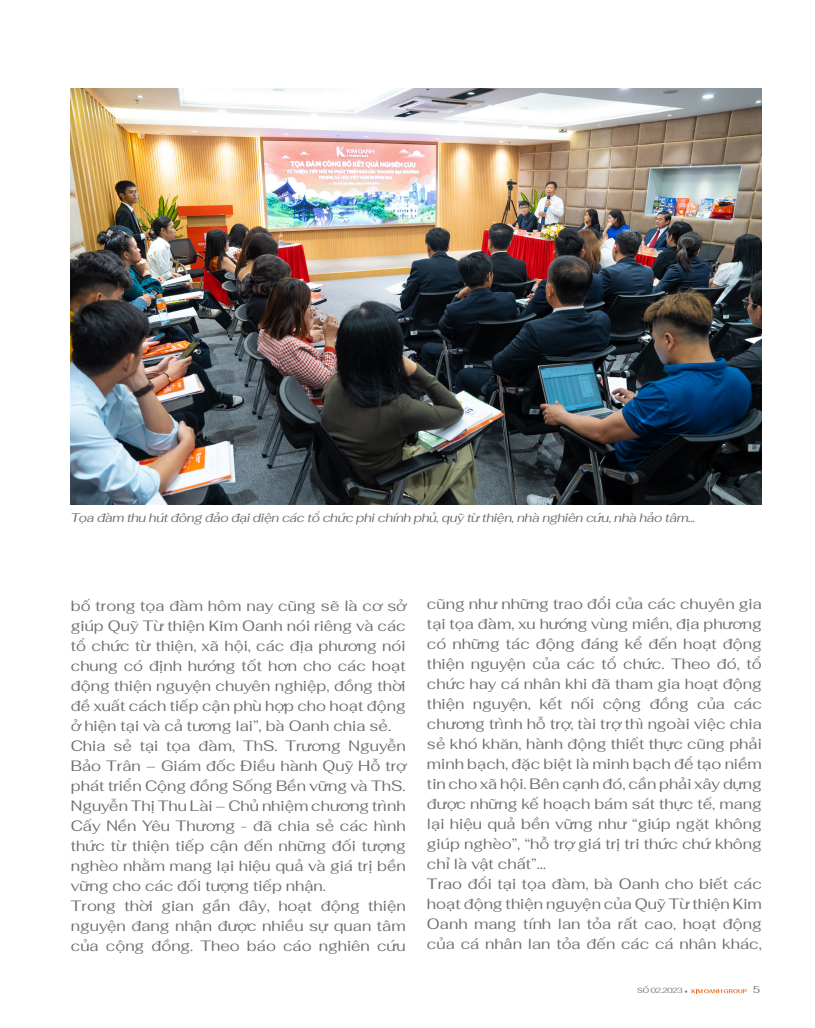
<style>
.page{position:relative;width:815px;height:1028px;background:#fff}
.page>*{position:absolute;margin:0;border:0;box-sizing:border-box;transform-origin:0 0}
.t1{font:15px/20px "Fahkwang";color:#6e6e6e;text-align:justify}
.t2{font:italic 12.5px "Fahkwang";letter-spacing:-.025em;color:#6e6e6e}
.t3{font:10px "Fahkwang";color:#6c6d70}
.t4{font:7.5px "Fahkwang";letter-spacing:-.02em;color:#6c6d70}
</style>
<div class="page">
<img style="left:71px;top:89px;width:691px;height:415px">
<svg style="left:691px;top:989px;width:56px;height:4px"></svg>
<p class="t2" style="left:71px;top:507px;width:626px">Tọa đàm thu hút đông đảo đại diện các tổ chức phi chính phủ, quỹ từ thiện, nhà nghiên cứu, nhà hảo tâm...</p>
<p class="t1" style="left:71px;top:595px;width:336px">bố trong tọa đàm hôm nay cũng sẽ là cơ sở giúp Quỹ Từ thiện Kim Oanh nói riêng và các tổ chức từ thiện, xã hội, các địa phương nói chung có định hướng tốt hơn cho các hoạt động thiện nguyện chuyên nghiệp, đồng thời đề xuất cách tiếp cận phù hợp cho hoạt động ở hiện tại và cả tương lai”, bà Oanh chia sẻ.</p>
<p class="t1" style="left:71px;top:735px;width:336px">Chia sẻ tại tọa đàm, ThS. Trương Nguyễn Bảo Trân – Giám đốc Điều hành Quỹ Hỗ trợ phát triển Cộng đồng Sống Bền vững và ThS.<br>Nguyễn Thị Thu Lài – Chủ nhiệm chương trình Cấy Nền Yêu Thương - đã chia sẻ các hình thức từ thiện tiếp cận đến những đối tượng nghèo nhằm mang lại hiệu quả và giá trị bền vững cho các đối tượng tiếp nhận.</p>
<p class="t1" style="left:71px;top:895px;width:336px">Trong thời gian gần đây, hoạt động thiện nguyện đang nhận được nhiều sự quan tâm của cộng đồng. Theo báo cáo nghiên cứu</p>
<p class="t1" style="left:427px;top:593px;width:336px">cũng như những trao đổi của các chuyên gia tại tọa đàm, xu hướng vùng miền, địa phương có những tác động đáng kể đến hoạt động thiện nguyện của các tổ chức. Theo đó, tổ chức hay cá nhân khi đã tham gia hoạt động thiện nguyện, kết nối cộng đồng của các chương trình hỗ trợ, tài trợ thì ngoài việc chia sẻ khó khăn, hành động thiết thực cũng phải minh bạch, đặc biệt là minh bạch để tạo niềm tin cho xã hội. Bên cạnh đó, cần phải xây dựng được những kế hoạch bám sát thực tế, mang lại hiệu quả bền vững như “giúp ngặt không giúp nghèo”, “hỗ trợ giá trị tri thức chứ không chỉ là vật chất”…</p>
<p class="t1" style="left:427px;top:873px;width:336px">Trao đổi tại tọa đàm, bà Oanh cho biết các hoạt động thiện nguyện của Quỹ Từ thiện Kim Oanh mang tính lan tỏa rất cao, hoạt động của cá nhân lan tỏa đến các cá nhân khác,</p>
<p class="t4" style="left:637px;top:984px;width:52px">SỐ 02.2023 ●</p>
<p class="t3" style="left:753px;top:981px;width:8px">5</p>
</div>
